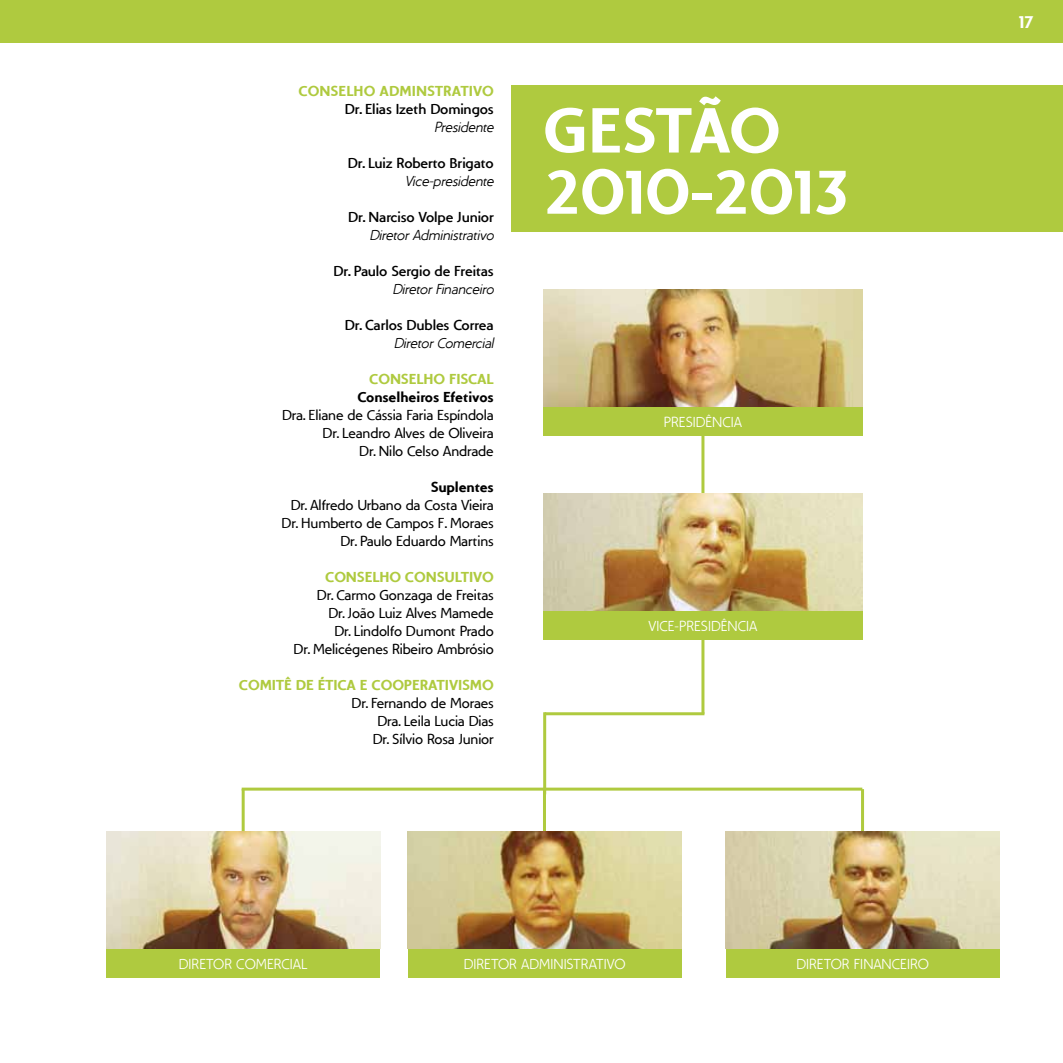
<style>
.page{position:relative;width:1063px;height:1063px;background:#fff}
.page>*{position:absolute;margin:0;border:0;box-sizing:border-box;transform-origin:0 0}
.t1{font:700 66px/61.2px "Unimed";color:#fff}
.t2{font:700 18px "Unimed";color:#fff}
.t3{font:15px/18px "Unimed";letter-spacing:-.01em;color:#000;text-align:right}
.t4{font:600 15px "Unimed";letter-spacing:-.01em;color:#000}
.t5{font:700 15px "Unimed";letter-spacing:-.01em;color:#afca3f}
.t6{font:300 15px "Unimed";color:#fff}
.t7{font:italic 300 15px "Unimed";letter-spacing:-.02em;color:#000}
.t8{font:700 15px "Unimed";letter-spacing:-.01em;color:#000}
</style>
<div class="page">
<div style="left:0;top:0;width:1063px;height:43px;background:#afca3f"></div>
<hr style="left:242px;top:788px;width:301px;height:3px;background:#afca3f">
<hr style="left:545px;top:788px;width:317px;height:3px;background:#afca3f">
<hr style="left:701px;top:407px;width:3px;height:155px;background:#afca3f">
<hr style="left:701px;top:567px;width:3px;height:147px;background:#afca3f">
<hr style="left:545px;top:712px;width:159px;height:3px;background:#afca3f">
<hr style="left:543px;top:712px;width:3px;height:82px;background:#afca3f">
<hr style="left:543px;top:788px;width:3px;height:43px;background:#afca3f">
<hr style="left:861px;top:789px;width:3px;height:42px;background:#afca3f">
<hr style="left:242px;top:789px;width:3px;height:42px;background:#afca3f">
<div style="left:511px;top:85px;width:552px;height:147px;background:#afca3f"></div>
<div style="left:543px;top:407px;width:320px;height:29px;background:#afca3f"></div>
<div style="left:543px;top:611px;width:320px;height:29px;background:#afca3f"></div>
<div style="left:726px;top:949px;width:274px;height:29px;background:#afca3f"></div>
<div style="left:408px;top:949px;width:274px;height:29px;background:#afca3f"></div>
<div style="left:106px;top:949px;width:274px;height:29px;background:#afca3f"></div>
<img style="left:543px;top:289px;width:320px;height:118px">
<img style="left:543px;top:493px;width:320px;height:118px">
<img style="left:408px;top:831px;width:273px;height:118px">
<img style="left:726px;top:831px;width:273px;height:118px">
<img style="left:106px;top:831px;width:274px;height:118px">
<p class="t5" style="left:298px;top:83px;width:197px">CONSELHO ADMINSTRATIVO</p>
<p class="t4" style="left:345px;top:101px;width:150px">Dr. Elias Izeth Domingos</p>
<p class="t7" style="left:434px;top:120px;width:60px">Presidente</p>
<p class="t4" style="left:348px;top:155px;width:147px">Dr. Luiz Roberto Brigato</p>
<p class="t7" style="left:405px;top:174px;width:90px">Vice-presidente</p>
<p class="t4" style="left:348px;top:209px;width:147px">Dr. Narciso Volpe Junior</p>
<p class="t7" style="left:369px;top:228px;width:126px">Diretor Administrativo</p>
<p class="t4" style="left:333px;top:263px;width:162px">Dr. Paulo Sergio de Freitas</p>
<p class="t7" style="left:392px;top:282px;width:103px">Diretor Financeiro</p>
<p class="t4" style="left:345px;top:317px;width:150px">Dr. Carlos Dubles Correa</p>
<p class="t7" style="left:394px;top:336px;width:103px">Diretor Comercial</p>
<p class="t5" style="left:369px;top:371px;width:126px">CONSELHO FISCAL</p>
<p class="t8" style="left:358px;top:389px;width:138px">Conselheiros Efetivos</p>
<p class="t3" style="left:282px;top:407px;width:213px">Dra. Eliane de Cássia Faria Espíndola<br>Dr. Leandro Alves de Oliveira<br>Dr. Nilo Celso Andrade</p>
<p class="t8" style="left:431px;top:479px;width:64px">Suplentes</p>
<p class="t3" style="left:282px;top:497px;width:214px">Dr. Alfredo Urbano da Costa Vieira<br>Dr. Humberto de Campos F. Moraes<br>Dr. Paulo Eduardo Martins</p>
<p class="t5" style="left:325px;top:569px;width:170px">CONSELHO CONSULTIVO</p>
<p class="t3" style="left:294px;top:587px;width:202px">Dr. Carmo Gonzaga de Freitas<br>Dr. João Luiz Alves Mamede<br>Dr. Lindolfo Dumont Prado<br>Dr. Melicégenes Ribeiro Ambrósio</p>
<p class="t5" style="left:239px;top:677px;width:256px">COMITÊ DE ÉTICA E COOPERATIVISMO</p>
<p class="t3" style="left:352px;top:695px;width:144px">Dr. Fernando de Moraes<br>Dra. Leila Lucia Dias<br>Dr. Sílvio Rosa Junior</p>
<h1 class="t1" style="left:545px;top:100px;width:306px">GESTÃO<br>2010-2013</h1>
<p class="t6" style="left:664px;top:414px;width:15px">PRESID</p>
<p class="t6" style="left:705px;top:414px;width:25px">ÊNCIA</p>
<p class="t6" style="left:649px;top:618px;width:39px">VICE-PRESID</p>
<p class="t6" style="left:721px;top:618px;width:25px">ÊNCIA</p>
<p class="t6" style="left:179px;top:956px;width:18px">DIRETOR</p>
<p class="t6" style="left:236px;top:956px;width:18px">COMERCIAL</p>
<p class="t6" style="left:464px;top:956px;width:18px">DIRETOR</p>
<p class="t6" style="left:521px;top:956px;width:51px">ADMINISTRATIVO</p>
<p class="t6" style="left:796px;top:956px;width:18px">DIRETOR</p>
<p class="t6" style="left:854px;top:956px;width:47px">FINANCEIRO</p>
<p class="t2" style="left:1018px;top:12px;width:17px">17</p>
</div>
